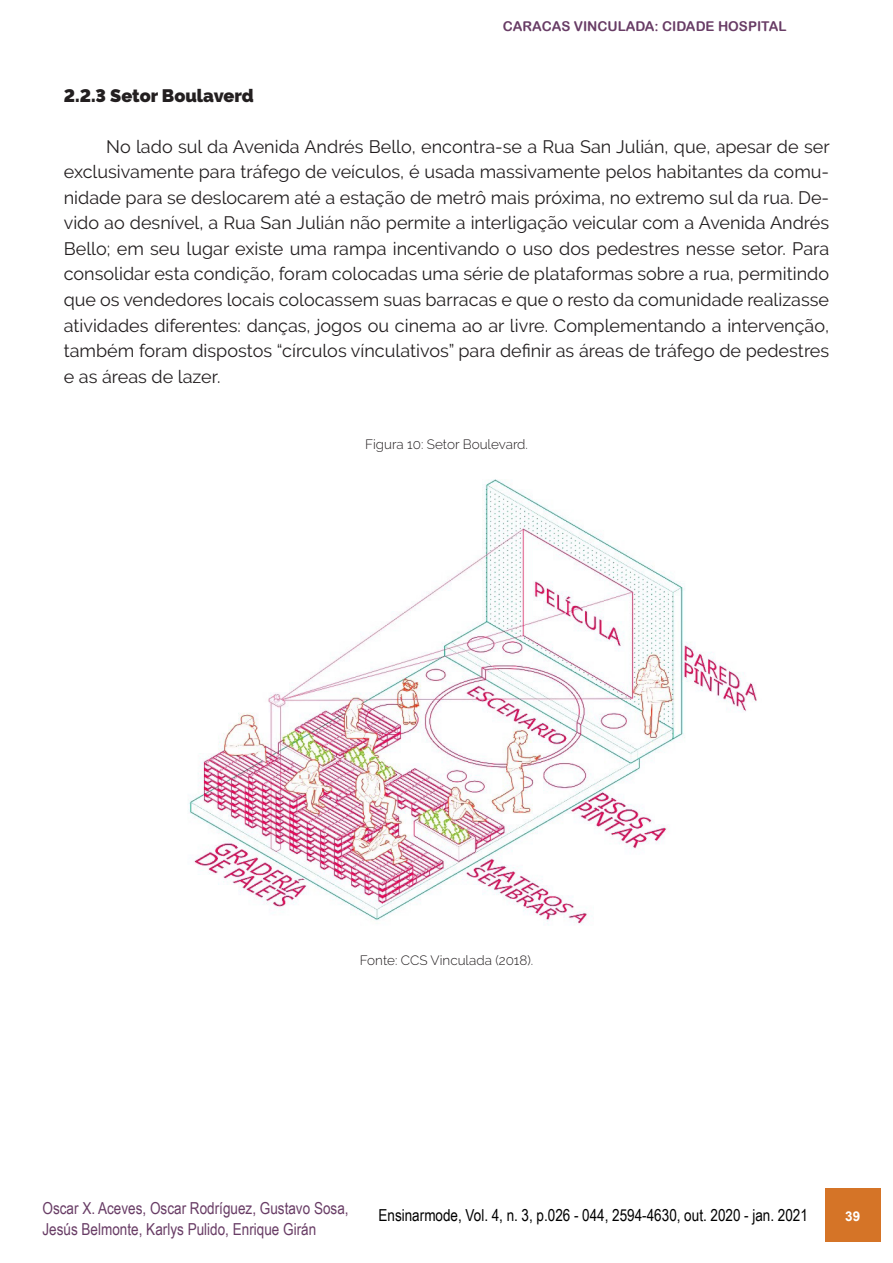
<style>
.page{position:relative;width:893px;height:1263px;background:#fff}
.page>*{position:absolute;margin:0;border:0;box-sizing:border-box;transform-origin:0 0}
.Corpo{font:18px/25.5px "Raleway";color:#231f20;text-align:justify}
.Titulo_do_texto{font:900 18px "Raleway";color:#231f20}
.t1{font:16.5px/21px "Arial Narrow";color:#683c65}
.t2{font:16.5px "Arial Narrow";color:#000}
.legenda{font:300 13.5px "Raleway";color:#231f20}
.t3{font:13.5px "Arial Rounded MT Bold";color:#683c65}
.t4{font:700 13.5px "Arial";color:#fff}
</style>
<div class="page">
<div style="left:826px;top:1188px;width:55px;height:54px;background:#d57427"></div>
<img style="left:188px;top:479px;width:569px;height:446px">
<p class="t3" style="left:503px;top:18px;width:285px">CARACAS VINCULADA: CIDADE HOSPITAL</p>
<p class="Titulo_do_texto" style="left:64px;top:85px;width:192px">2.2.3 Setor Boulaverd</p>
<p class="Corpo" style="left:64px;top:134px;width:767px;text-indent:43px">No lado sul da Avenida Andrés Bello, encontra-se a Rua San Julián, que, apesar de ser exclusivamente para tráfego de veículos, é usada massivamente pelos habitantes da comu&shy;nidade para se deslocarem até a estação de metrô mais próxima, no extremo sul da rua. De&shy;vido ao desnível, a Rua San Julián não permite a interligação veicular com a Avenida Andrés Bello; em seu lugar existe uma rampa incentivando o uso dos pedestres nesse setor. Para consolidar esta condição, foram colocadas uma série de plataformas sobre a rua, permitindo que os vendedores locais colocassem suas barracas e que o resto da comunidade realizasse atividades diferentes: danças, jogos ou cinema ao ar livre. Complementando a intervenção, também foram dispostos “círculos vínculativos” para definir as áreas de tráfego de pedestres e as áreas de lazer.</p>
<p class="legenda" style="left:365px;top:436px;width:164px">Figura 10: Setor Boulevard.</p>
<p class="legenda" style="left:360px;top:952px;width:175px">Fonte: CCS Vinculada (2018).</p>
<p class="t1" style="left:43px;top:1197px;width:308px">Oscar X. Aceves, Oscar Rodríguez, Gustavo Sosa,<br>Jesús Belmonte, Karlys Pulido, Enrique Girán</p>
<p class="t4" style="left:845px;top:1206px;width:17px">39</p>
<p class="t2" style="left:378px;top:1203px;width:431px">Ensinarmode, Vol. 4, n. 3, p.026 - 044, 2594-4630, out. 2020 - jan. 2021</p>
<p class="t4" style="left:849px;top:1206px;width:17px">39</p>
</div>
